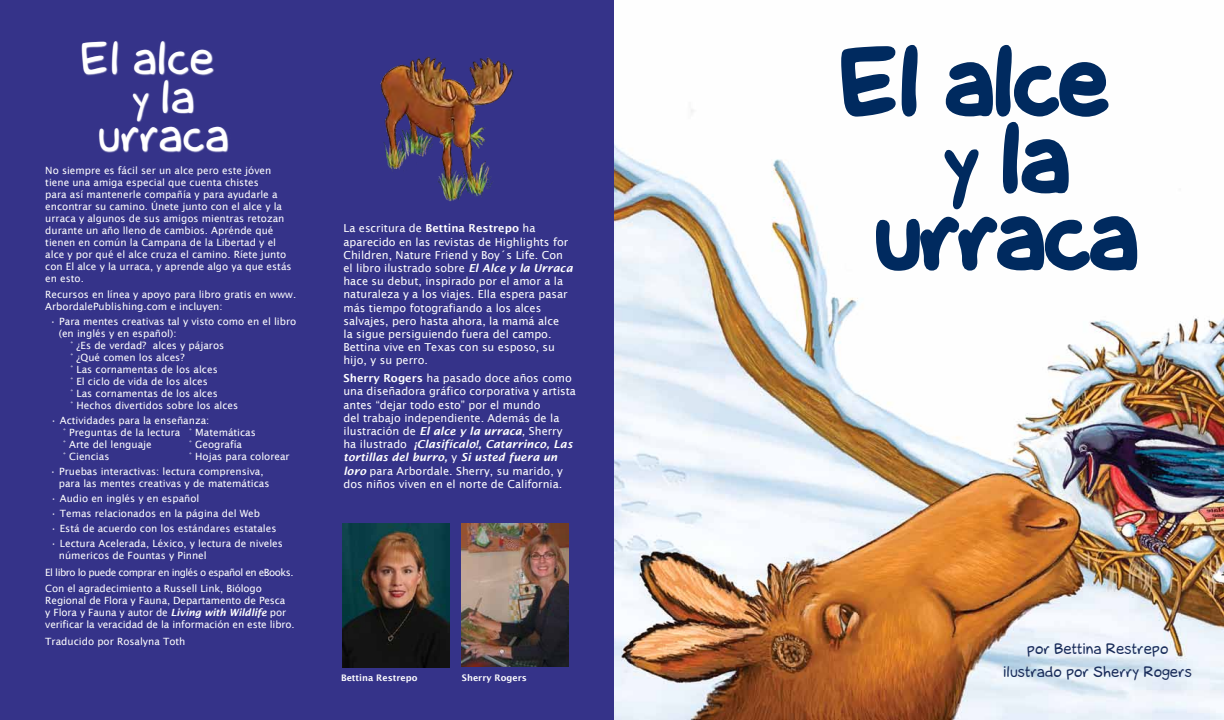
<style>
.page{position:relative;width:1224px;height:720px;background:#fff}
.page>*{position:absolute;margin:0;border:0;box-sizing:border-box;transform-origin:0 0}
.t1{font:90px/77px "la Cartoonerie";color:#002a5f;text-align:center}
.t2{font:45px/38.5px "la Cartoonerie";color:#fff;text-align:center}
.t3{font:15px/22.5px "la Cartoonerie";color:#1a2d5b;text-align:center}
.t4{font:11px/13.2px "Lucida Sans";color:#fff}
.t5{font:10px/12px "Lucida Sans";color:#fff}
.t6{font:10px/16.5px "Lucida Sans";letter-spacing:-.05em;color:#fff}
.t7{font:600 9px "Lucida Sans";color:#fff}
.s1{font-size:37.5px}
.s2{font-weight:600;font-style:italic}
.s3{font-weight:600}
.s4{font-size:75px}
</style>
<div class="page">
<img style="left:613px;top:0;width:611px;height:720px">
<div style="left:0;top:0;width:613px;height:720px;background:#353389"></div>
<img style="left:462px;top:524px;width:107px;height:143px">
<img style="left:342px;top:524px;width:108px;height:144px">
<img style="left:380px;top:56px;width:134px;height:145px">
<img style="left:834px;top:36px;width:335px;height:246px">
<svg style="left:836px;top:42px;width:304px;height:232px"></svg>
<img style="left:81px;top:41px;width:148px;height:112px">
<h2 class="t2" style="left:80px;top:41px;width:151px">El alce <span class="s1">y</span> la urraca</h2>
<p class="t5" style="left:45px;top:164px;width:248px">No siempre es fácil ser un alce pero este jóven tiene una amiga especial que cuenta chistes<br>para así mantenerle compañía y para ayudarle a encontrar su camino. Únete junto con el alce y la urraca y algunos de sus amigos mientras retozan durante un año lleno de cambios. Aprénde qué tienen en común la Campana de la Libertad y el alce y por qué el alce cruza el camino. Ríete junto con El alce y la urraca, y aprende algo ya que estás en esto.</p>
<p class="t5" style="left:45px;top:289px;width:252px">Recursos en línea y apoyo para libro gratis en www.<br>ArbordalePublishing.com e incluyen:</p>
<p class="t5" style="left:50px;top:316px;width:248px">• Para mentes creativas tal y visto como en el libro</p>
<p class="t5" style="left:59px;top:328px;width:119px">(en inglés y en español):</p>
<p class="t5" style="left:71px;top:340px;width:155px">° ¿Es de verdad? alces y pájaros</p>
<p class="t5" style="left:71px;top:352px;width:116px">° ¿Qué comen los alces?</p>
<p class="t5" style="left:71px;top:364px;width:149px">° Las cornamentas de los alces</p>
<p class="t5" style="left:71px;top:376px;width:139px">° El ciclo de vida de los alces</p>
<p class="t5" style="left:71px;top:388px;width:149px">° Las cornamentas de los alces</p>
<p class="t5" style="left:71px;top:400px;width:169px">° Hechos divertidos sobre los alces</p>
<p class="t5" style="left:63px;top:415px;width:194px;text-indent:-13px">• Actividades para la enseñanza:<br>° Preguntas de la lectura ° Matemáticas ° Arte del lenguaje</p>
<p class="t5" style="left:189px;top:439px;width:54px">° Geografía</p>
<p class="t5" style="left:63px;top:451px;width:48px">° Ciencias</p>
<p class="t5" style="left:189px;top:451px;width:102px">° Hojas para colorear</p>
<p class="t5" style="left:59px;top:466px;width:212px;text-indent:-9px">• Pruebas interactivas: lectura comprensiva, para las mentes creativas y de matemáticas</p>
<p class="t5" style="left:50px;top:493px;width:151px">• Audio en inglés y en español</p>
<p class="t5" style="left:50px;top:508px;width:211px">• Temas relacionados en la página del Web</p>
<p class="t5" style="left:50px;top:523px;width:228px">• Está de acuerdo con los estándares estatales</p>
<p class="t5" style="left:59px;top:538px;width:226px;text-indent:-8px">• Lectura Acelerada, Léxico, y lectura de niveles númericos de Fountas y Pinnel</p>
<p class="t6" style="left:45px;top:564px;width:250px">El libro lo puede comprar en inglés o español en eBooks.<br>Con el agradecimiento a Russell Link, Biólogo</p>
<p class="t5" style="left:45px;top:595px;width:251px">Regional de Flora y Fauna, Departamento de Pesca<br>y Flora y Fauna y autor de <span class="s2">Living with Wildlife</span> por verificar la veracidad de la información en este libro.</p>
<p class="t5" style="left:45px;top:635px;width:142px">Traducido por Rosalyna Toth</p>
<p class="t4" style="left:344px;top:222px;width:231px">La escritura de <span class="s3">Bettina Restrepo</span> ha aparecido en las revistas de Highlights for Children, Nature Friend y Boy´s Life. Con el libro ilustrado sobre <span class="s2">El Alce y la Urraca </span>hace su debut, inspirado por el amor a la naturaleza y a los viajes. Ella espera pasar más tiempo fotografiando a los alces salvajes, pero hasta ahora, la mamá alce<br>la sigue persiguiendo fuera del campo.<br>Bettina vive en Texas con su esposo, su hijo, y su perro.</p>
<p class="t4" style="left:344px;top:372px;width:234px"><span class="s3">Sherry Rogers</span> ha pasado doce años como una diseñadora gráfico corporativa y artista antes “dejar todo esto” por el mundo<br>del trabajo independiente. Además de la ilustración de <span class="s2">El alce y la urraca</span>, Sherry ha ilustrado <span class="s2">¡Clasifícalo!, Catarrinco, Las tortillas del burro,</span> y <span class="s2">Si usted fuera un loro</span> para Arbordale. Sherry, su marido, y dos niños viven en el norte de California.</p>
<p class="t7" style="left:341px;top:673px;width:78px">Bettina Restrepo</p>
<p class="t7" style="left:462px;top:673px;width:66px">Sherry Rogers</p>
<h1 class="t1" style="left:840px;top:47px;width:300px">El alce <span class="s4">y</span> la urraca</h1>
<h3 class="t3" style="left:1003px;top:638px;width:191px">por Bettina Restrepo ilustrado por Sherry Rogers</h3>
</div>
